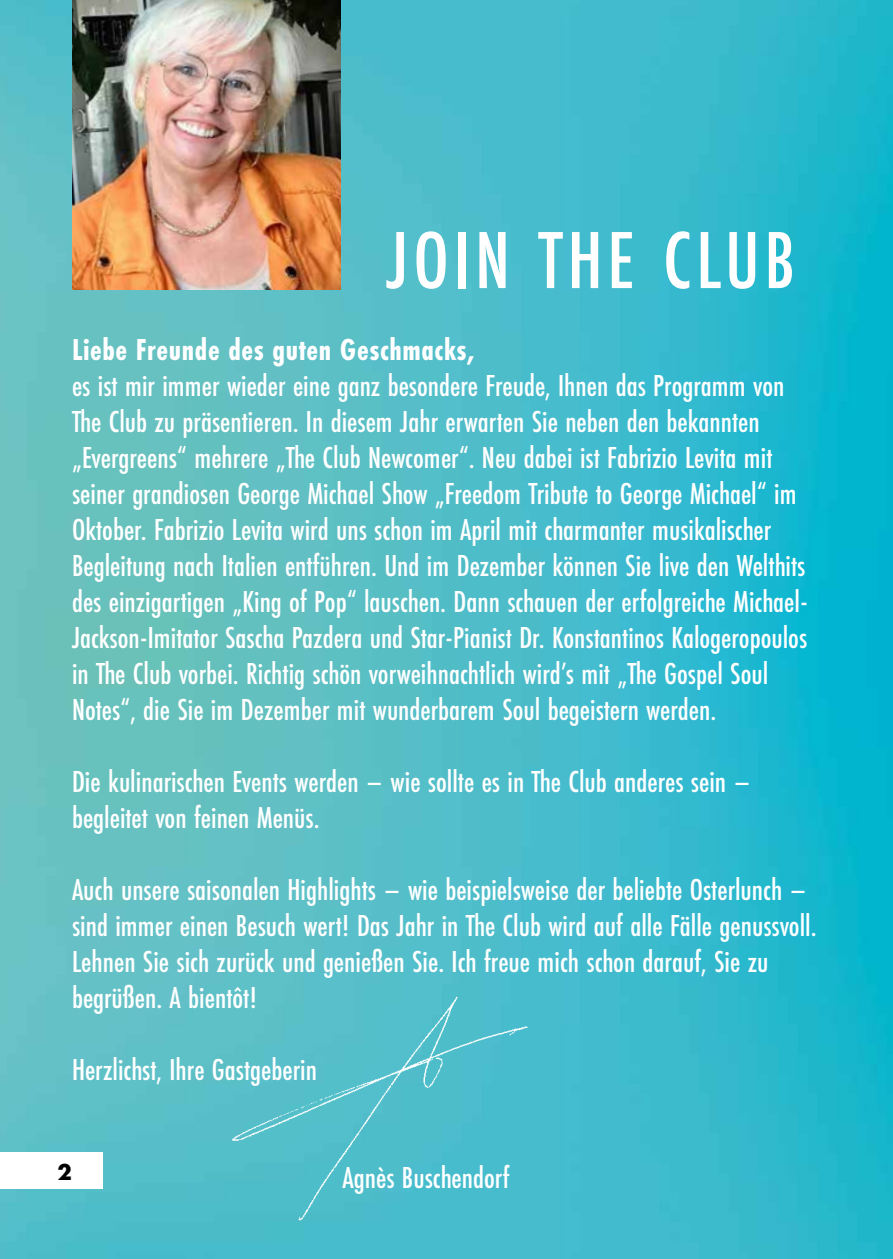
<style>
.page{position:relative;width:893px;height:1259px;background:#fff}
.page>*{position:absolute;margin:0;border:0;box-sizing:border-box;transform-origin:0 0}
.t1{font:500 84px "Futura PT Cond";letter-spacing:.06em;color:#fff}
.t2{font:500 31.5px/36px "Futura PT Cond";color:#fff}
.t3{font:700 31.5px "Futura PT Cond";letter-spacing:.02em;color:#fff}
.t4{font:700 24px "Futura PT";color:#000}
</style>
<div class="page">
<img style="left:0;top:0;width:893px;height:1259px">
<div style="left:0;top:1152px;width:102px;height:36px;background:#fff"></div>
<img style="left:215px;top:981px;width:326px;height:252px">
<img style="left:72px;top:0;width:268px;height:289px">
<h1 class="t1" style="left:386px;top:211px;width:410px">JOIN THE CLUB</h1>
<p class="t3" style="left:72px;top:331px;width:405px">Liebe Freunde des guten Geschmacks,</p>
<p class="t2" style="left:72px;top:367px;width:738px">es ist mir immer wieder eine ganz besondere Freude, Ihnen das Programm von The Club zu präsentieren. In diesem Jahr erwarten Sie neben den bekannten „Evergreens“ mehrere „The Club Newcomer“. Neu dabei ist Fabrizio Levita mit seiner grandiosen George Michael Show „Freedom Tribute to George Michael“ im Oktober. Fabrizio Levita wird uns schon im April mit charmanter musikalischer Begleitung nach Italien entführen. Und im Dezember können Sie live den Welthits des einzigartigen „King of Pop“ lauschen. Dann schauen der erfolgreiche Michael-Jackson-Imitator Sascha Pazdera und Star-Pianist Dr. Konstantinos Kalogeropoulos in The Club vorbei. Richtig schön vorweihnachtlich wird’s mit „The Gospel Soul Notes“, die Sie im Dezember mit wunderbarem Soul begeistern werden.</p>
<p class="t2" style="left:72px;top:764px;width:680px">Die kulinarischen Events werden – wie sollte es in The Club anderes sein – begleitet von feinen Menüs.</p>
<p class="t2" style="left:72px;top:872px;width:746px">Auch unsere saisonalen Highlights – wie beispielsweise der beliebte Osterlunch – sind immer einen Besuch wert! Das Jahr in The Club wird auf alle Fälle genussvoll.<br>Lehnen Sie sich zurück und genießen Sie. Ich freue mich schon darauf, Sie zu begrüßen. A bientôt!</p>
<p class="t2" style="left:72px;top:1052px;width:247px">Herzlichst, Ihre Gastgeberin</p>
<p class="t4" style="left:58px;top:1156px;width:16px">2</p>
<p class="t2" style="left:342px;top:1160px;width:169px">Agnès Buschendorf</p>
</div>
